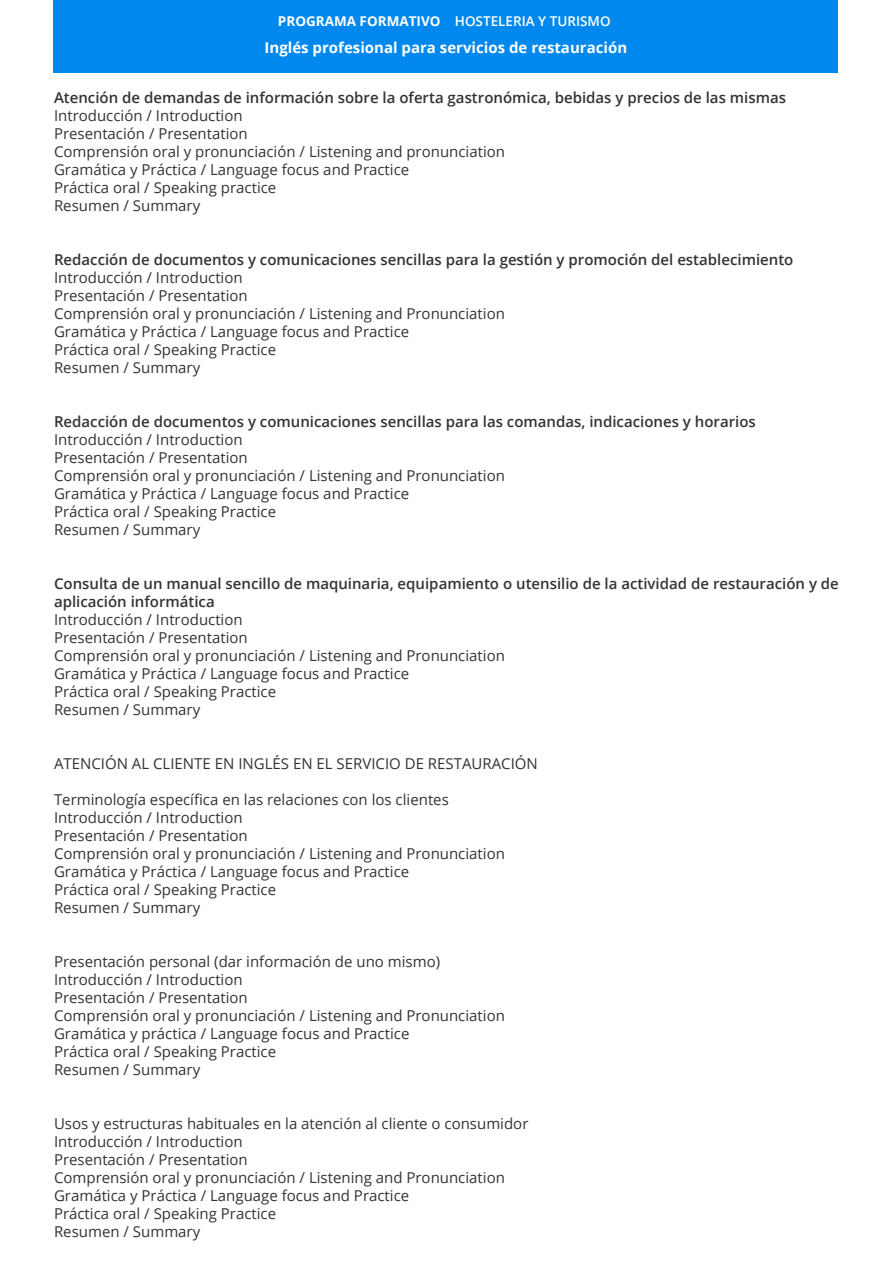
<style>
.page{position:relative;width:893px;height:1263px;background:#fff}
.page>*{position:absolute;margin:0;border:0;box-sizing:border-box;transform-origin:0 0}
.t1{font:15px "Open Sans";color:#333}
.t2{font:600 15px/18px "Open Sans";color:#333}
.t3{font:700 15px "Open Sans";color:#fff}
.t4{font:600 13.5px "Open Sans";color:#fff}
.t5{font:700 13.5px "Open Sans";color:#fff}
</style>
<div class="page">
<div style="left:53px;top:0;width:785px;height:72px;background:#08e"></div>
<p class="t5" style="left:278px;top:11px;width:164px">PROGRAMA FORMATIVO</p>
<p class="t4" style="left:455px;top:12px;width:157px">HOSTELERIA Y TURISMO</p>
<p class="t3" style="left:265px;top:37px;width:364px">Inglés profesional para servicios de restauración</p>
<p class="t2" style="left:54px;top:88px;width:733px">Atención de demandas de información sobre la oferta gastronómica, bebidas y precios de las mismas</p>
<p class="t1" style="left:54px;top:105px;width:190px">Introducción / Introduction</p>
<p class="t1" style="left:54px;top:123px;width:195px">Presentación / Presentation</p>
<p class="t1" style="left:54px;top:141px;width:453px">Comprensión oral y pronunciación / Listening and pronunciation</p>
<p class="t1" style="left:54px;top:159px;width:357px">Gramática y Práctica / Language focus and Practice</p>
<p class="t1" style="left:54px;top:177px;width:224px">Práctica oral / Speaking practice</p>
<p class="t1" style="left:54px;top:195px;width:148px">Resumen / Summary</p>
<p class="t2" style="left:54px;top:250px;width:741px">Redacción de documentos y comunicaciones sencillas para la gestión y promoción del establecimiento</p>
<p class="t1" style="left:54px;top:267px;width:190px">Introducción / Introduction</p>
<p class="t1" style="left:54px;top:285px;width:195px">Presentación / Presentation</p>
<p class="t1" style="left:54px;top:303px;width:452px">Comprensión oral y pronunciación / Listening and Pronunciation</p>
<p class="t1" style="left:54px;top:321px;width:357px">Gramática y Práctica / Language focus and Practice</p>
<p class="t1" style="left:54px;top:339px;width:224px">Práctica oral / Speaking Practice</p>
<p class="t1" style="left:54px;top:357px;width:148px">Resumen / Summary</p>
<p class="t2" style="left:54px;top:412px;width:703px">Redacción de documentos y comunicaciones sencillas para las comandas, indicaciones y horarios</p>
<p class="t1" style="left:54px;top:429px;width:190px">Introducción / Introduction</p>
<p class="t1" style="left:54px;top:447px;width:195px">Presentación / Presentation</p>
<p class="t1" style="left:54px;top:465px;width:452px">Comprensión oral y pronunciación / Listening and Pronunciation</p>
<p class="t1" style="left:54px;top:483px;width:357px">Gramática y Práctica / Language focus and Practice</p>
<p class="t1" style="left:54px;top:501px;width:224px">Práctica oral / Speaking Practice</p>
<p class="t1" style="left:54px;top:519px;width:148px">Resumen / Summary</p>
<p class="t2" style="left:54px;top:574px;width:786px">Consulta de un manual sencillo de maquinaria, equipamiento o utensilio de la actividad de restauración y de aplicación informática</p>
<p class="t1" style="left:54px;top:609px;width:190px">Introducción / Introduction</p>
<p class="t1" style="left:54px;top:627px;width:195px">Presentación / Presentation</p>
<p class="t1" style="left:54px;top:645px;width:452px">Comprensión oral y pronunciación / Listening and Pronunciation</p>
<p class="t1" style="left:54px;top:663px;width:357px">Gramática y Práctica / Language focus and Practice</p>
<p class="t1" style="left:54px;top:681px;width:224px">Práctica oral / Speaking Practice</p>
<p class="t1" style="left:54px;top:699px;width:148px">Resumen / Summary</p>
<p class="t1" style="left:54px;top:753px;width:485px">ATENCIÓN AL CLIENTE EN INGLÉS EN EL SERVICIO DE RESTAURACIÓN</p>
<p class="t1" style="left:54px;top:789px;width:396px">Terminología específica en las relaciones con los clientes</p>
<p class="t1" style="left:54px;top:807px;width:190px">Introducción / Introduction</p>
<p class="t1" style="left:54px;top:825px;width:195px">Presentación / Presentation</p>
<p class="t1" style="left:54px;top:843px;width:452px">Comprensión oral y pronunciación / Listening and Pronunciation</p>
<p class="t1" style="left:54px;top:861px;width:357px">Gramática y Práctica / Language focus and Practice</p>
<p class="t1" style="left:54px;top:879px;width:224px">Práctica oral / Speaking Practice</p>
<p class="t1" style="left:54px;top:897px;width:148px">Resumen / Summary</p>
<p class="t1" style="left:54px;top:951px;width:388px">Presentación personal (dar información de uno mismo)</p>
<p class="t1" style="left:54px;top:969px;width:190px">Introducción / Introduction</p>
<p class="t1" style="left:54px;top:987px;width:195px">Presentación / Presentation</p>
<p class="t1" style="left:54px;top:1005px;width:452px">Comprensión oral y pronunciación / Listening and Pronunciation</p>
<p class="t1" style="left:54px;top:1023px;width:357px">Gramática y práctica / Language focus and Practice</p>
<p class="t1" style="left:54px;top:1041px;width:224px">Práctica oral / Speaking Practice</p>
<p class="t1" style="left:54px;top:1059px;width:148px">Resumen / Summary</p>
<p class="t1" style="left:54px;top:1113px;width:476px">Usos y estructuras habituales en la atención al cliente o consumidor</p>
<p class="t1" style="left:54px;top:1131px;width:190px">Introducción / Introduction</p>
<p class="t1" style="left:54px;top:1149px;width:195px">Presentación / Presentation</p>
<p class="t1" style="left:54px;top:1167px;width:452px">Comprensión oral y pronunciación / Listening and Pronunciation</p>
<p class="t1" style="left:54px;top:1185px;width:357px">Gramática y Práctica / Language focus and Practice</p>
<p class="t1" style="left:54px;top:1203px;width:224px">Práctica oral / Speaking Practice</p>
<p class="t1" style="left:54px;top:1221px;width:148px">Resumen / Summary</p>
</div>
